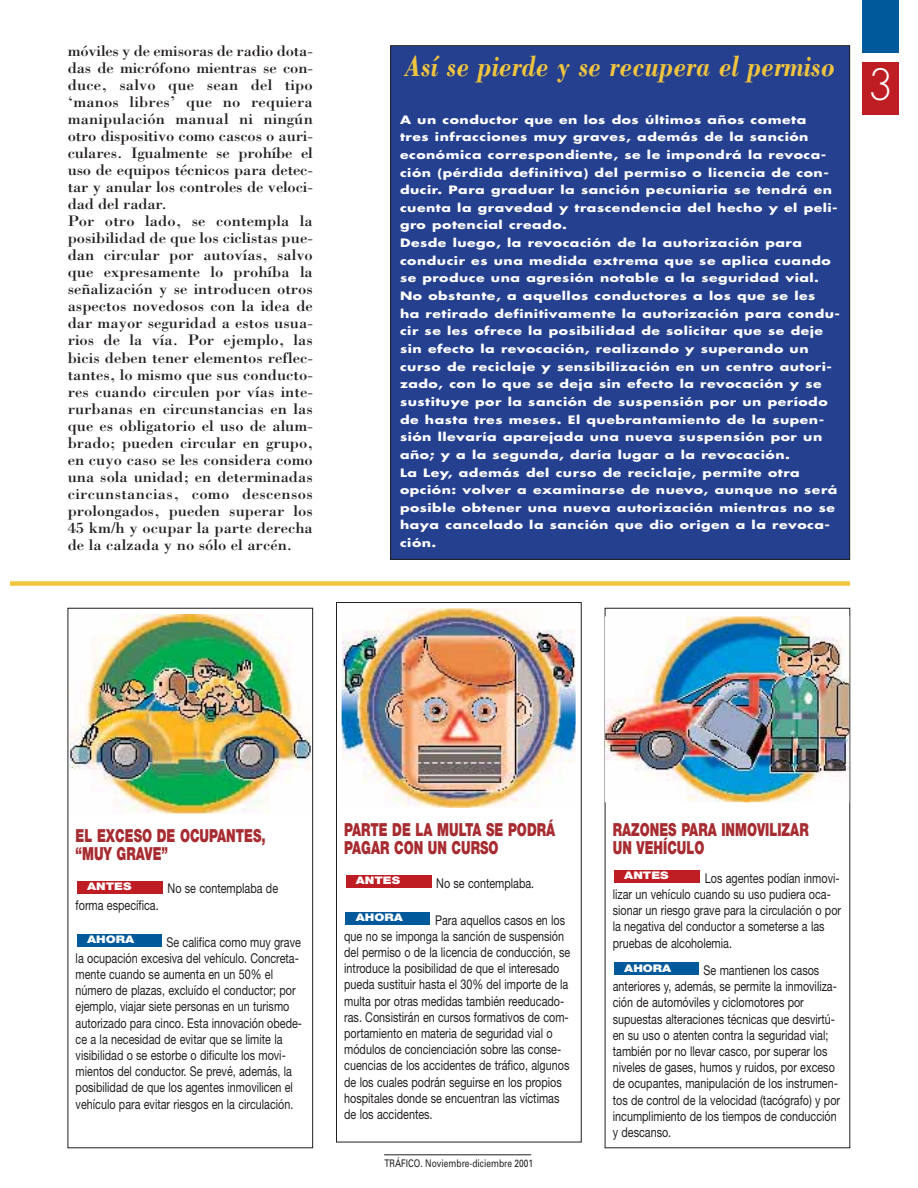
<style>
.page{position:relative;width:918px;height:1188px;background:#fff}
.page>*{position:absolute;margin:0;border:0;box-sizing:border-box;transform-origin:0 0}
.t1{font:300 42px "Futura";color:#fff}
.t2{font:italic 700 30px "Bodoni";color:#f2c53e;scale:.85 1}
.t3{font:900 18px/18px "Helvetica Neue";color:#a72c31;scale:.7 1}
.t4{font:15.75px/17.1px "Bodoni";color:#231f1f;scale:1.05 1}
.t5{font:13.5px/16.2px "Helvetica Neue";color:#231f1f;scale:.8 1}
.t6{font:700 11.25px/17.7px "Futura";letter-spacing:.035em;color:#fff;scale:1.25 1}
.t7{font:10.5px "Univers";color:#231f1f;scale:.8 1}
.t8{font:900 10.5px "Helvetica Neue";color:#fff;scale:1.2 1}
</style>
<div class="page">
<hr style="left:384px;top:1155px;width:147px;height:1px;background:#231f1f">
<div style="left:391px;top:46px;width:459px;height:513px;background:#25408e"></div>
<div style="left:862px;top:62px;width:37px;height:53px;background:#be1e23"></div>
<div style="left:862px;top:0;width:37px;height:52px;background:#00599b"></div>
<div style="left:346px;top:912px;width:84px;height:13px;background:#00599b"></div>
<div style="left:346px;top:875px;width:85px;height:13px;background:#be1e23"></div>
<div style="left:336px;top:602px;width:245px;height:540px;border:1px solid #231f1f"></div>
<img style="left:342px;top:608px;width:234px;height:200px">
<div style="left:77px;top:934px;width:85px;height:13px;background:#00599b"></div>
<div style="left:77px;top:881px;width:86px;height:12px;background:#be1e23"></div>
<div style="left:68px;top:608px;width:245px;height:540px;border:1px solid #231f1f"></div>
<img style="left:69px;top:614px;width:242px;height:200px">
<div style="left:614px;top:962px;width:85px;height:13px;background:#00599b"></div>
<div style="left:614px;top:870px;width:86px;height:13px;background:#be1e23"></div>
<img style="left:605px;top:616px;width:244px;height:186px">
<div style="left:10px;top:581px;width:840px;height:5px;background:#f2c53e"></div>
<p class="t4" style="left:68px;top:44px;width:235px">móviles y de emisoras de radio dota&shy;das de micrófono mientras se con&shy;duce, salvo que sean del tipo ‘manos libres’ que no requiera manipulación manual ni ningún otro dispositivo como cascos o auri&shy;culares. Igualmente se prohíbe el uso de equipos técnicos para detec&shy;tar y anular los controles de veloci&shy;dad del radar.<br>Por otro lado, se contempla la posibilidad de que los ciclistas pue&shy;dan circular por autovías, salvo que expresamente lo prohíba la señalización y se introducen otros aspectos novedosos con la idea de dar mayor seguridad a estos usua&shy;rios de la vía. Por ejemplo, las bicis deben tener elementos reflec&shy;tantes, lo mismo que sus conducto&shy;res cuando circulen por vías inte&shy;rurbanas en circunstancias en las que es obligatorio el uso de alum&shy;brado; pueden circular en grupo, en cuyo caso se les considera como una sola unidad; en determinadas circunstancias, como descensos prolongados, pueden superar los<br>45 km/h y ocupar la parte derecha de la calzada y no sólo el arcén.</p>
<h2 class="t2" style="left:405px;top:54px;width:507px">Así se pierde y se recupera el permiso</h2>
<p class="t6" style="left:400px;top:112px;width:353px">A un conductor que en los dos últimos años cometa<br>tres infracciones muy graves, además de la sanción económica correspondiente, se le impondrá la revoca&shy;ción (pérdida definitiva) del permiso o licencia de con&shy;ducir. Para graduar la sanción pecuniaria se tendrá en cuenta la gravedad y trascendencia del hecho y el peli&shy;gro potencial creado.<br>Desde luego, la revocación de la autorización para conducir es una medida extrema que se aplica cuando se produce una agresión notable a la seguridad vial.<br>No obstante, a aquellos conductores a los que se les<br>ha retirado definitivamente la autorización para condu&shy;cir se les ofrece la posibilidad de solicitar que se deje sin efecto la revocación, realizando y superando un curso de reciclaje y sensibilización en un centro autori&shy;zado, con lo que se deja sin efecto la revocación y se sustituye por la sanción de suspensión por un período de hasta tres meses. El quebrantamiento de la supen&shy;sión llevaría aparejada una nueva suspensión por un año; y a la segunda, daría lugar a la revocación.<br>La Ley, además del curso de reciclaje, permite otra opción: volver a examinarse de nuevo, aunque no será posible obtener una nueva autorización mientras no se haya cancelado la sanción que dio origen a la revoca&shy;ción.</p>
<h1 class="t1" style="left:867px;top:60px;width:28px">3</h1>
<h3 class="t3" style="left:76px;top:829px;width:273px">EL EXCESO DE OCUPANTES, “MUY GRAVE”</h3>
<p class="t5" style="left:168px;top:882px;width:140px">No se contemplaba de</p>
<p class="t5" style="left:76px;top:898px;width:105px">forma específica.</p>
<p class="t5" style="left:76px;top:935px;width:285px;text-indent:91px">Se califica como muy grave la ocupación excesiva del vehículo. Concreta&shy;mente cuando se aumenta en un 50% el número de plazas, excluído el conductor; por ejemplo, viajar siete personas en un turismo autorizado para cinco. Esta innovación obede&shy;ce a la necesidad de evitar que se limite la visibilidad o se estorbe o dificulte los movi&shy;mientos del conductor. Se prevé, además, la posibilidad de que los agentes inmovilicen el vehículo para evitar riesgos en la circulación.</p>
<p class="t8" style="left:87px;top:883px;width:38px">ANTES</p>
<p class="t8" style="left:87px;top:936px;width:41px">AHORA</p>
<h3 class="t3" style="left:344px;top:823px;width:303px">PARTE DE LA MULTA SE PODRÁ<br>PAGAR CON UN CURSO</h3>
<p class="t5" style="left:436px;top:876px;width:124px">No se contemplaba.</p>
<p class="t5" style="left:344px;top:913px;width:284px;text-indent:91px">Para aquellos casos en los que no se imponga la sanción de suspensión del permiso o de la licencia de conducción, se introduce la posibilidad de que el interesado pueda sustituir hasta el 30% del importe de la multa por otras medidas también reeducado&shy;ras. Consistirán en cursos formativos de com&shy;portamiento en materia de seguridad vial o módulos de concienciación sobre las conse&shy;cuencias de los accidentes de tráfico, algunos de los cuales podrán seguirse en los propios hospitales donde se encuentran las víctimas de los accidentes.</p>
<p class="t8" style="left:356px;top:877px;width:38px">ANTES</p>
<p class="t8" style="left:356px;top:914px;width:41px">AHORA</p>
<p class="t7" style="left:384px;top:1159px;width:188px">TRÁFICO. Noviembre-diciembre 2001</p>
<h3 class="t3" style="left:613px;top:823px;width:281px">RAZONES PARA INMOVILIZAR<br>UN VEHÍCULO</h3>
<p class="t5" style="left:613px;top:872px;width:287px;text-indent:92px">Los agentes podían inmovi&shy;lizar un vehículo cuando su uso pudiera oca&shy;sionar un riesgo grave para la circulación o por la negativa del conductor a someterse a las pruebas de alcoholemia.</p>
<p class="t5" style="left:613px;top:964px;width:286px;text-indent:91px">Se mantienen los casos anteriores y, además, se permite la inmoviliza&shy;ción de automóviles y ciclomotores por supuestas alteraciones técnicas que desvirtú&shy;en su uso o atenten contra la seguridad vial; también por no llevar casco, por superar los niveles de gases, humos y ruidos, por exceso de ocupantes, manipulación de los instrumen&shy;tos de control de la velocidad (tacógrafo) y por incumplimiento de los tiempos de conducción y descanso.</p>
<p class="t8" style="left:624px;top:872px;width:38px">ANTES</p>
<p class="t8" style="left:624px;top:964px;width:41px">AHORA</p>
</div>
